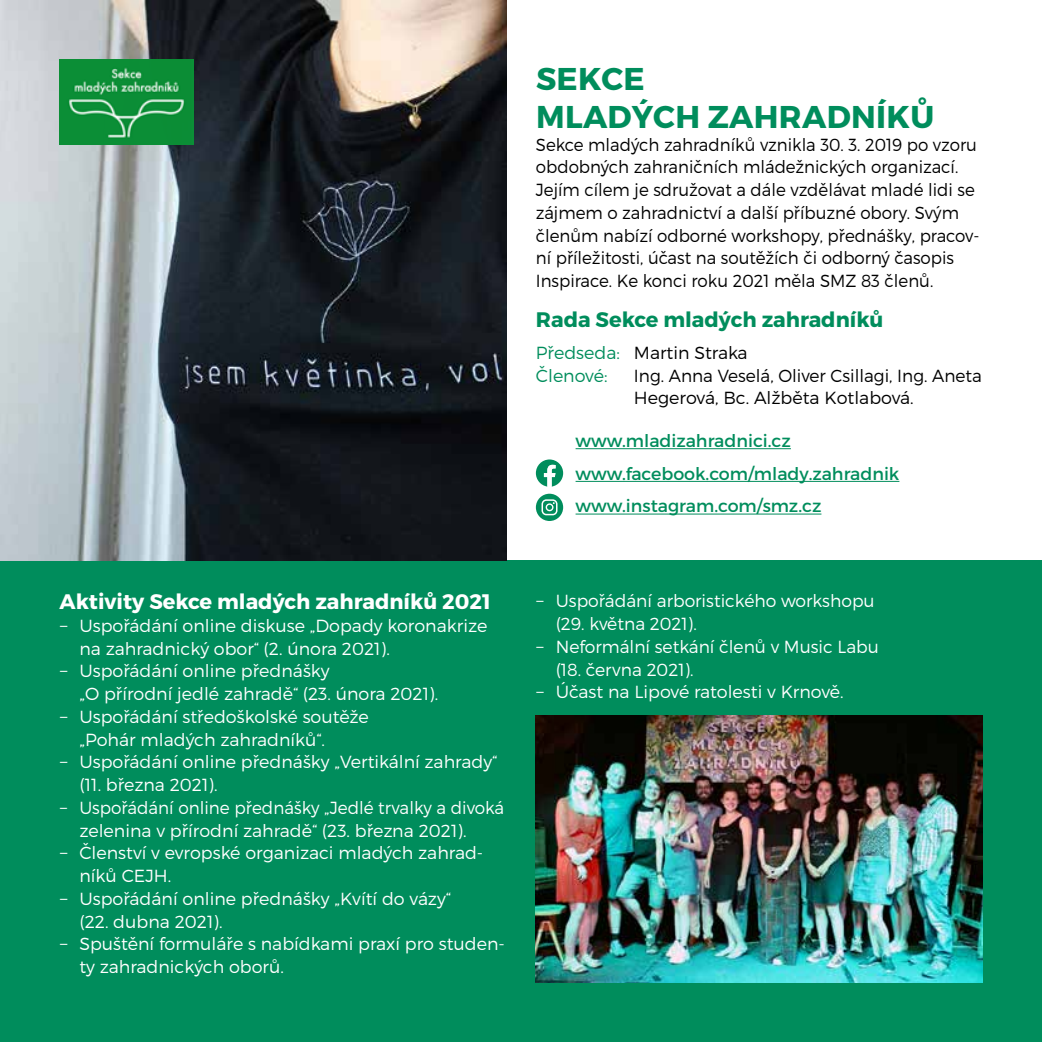
<style>
.page{position:relative;width:1042px;height:1042px;background:#fff}
.page>*{position:absolute;margin:0;border:0;box-sizing:border-box;transform-origin:0 0}
.t1{font:700 31.5px/37.8px "Montserrat";letter-spacing:.01em;color:#008d5c}
.t2{font:700 21px "Montserrat";color:#fff}
.t3{font:700 21px "Montserrat";color:#008d5c}
.t4{font:300 17.5px "Montserrat";color:#fff}
.t5{font:300 17.5px/22.8px "Montserrat";color:#000;scale:.95 1}
.t6{font:17.5px/32.7px "Montserrat";color:#008d5c}
.t7{font:300 17.5px/22.8px "Montserrat";color:#000}
.t8{font:300 17.5px "Montserrat";color:#fff;scale:.96 1}
.t9{font:300 17.5px/22.8px "Montserrat";color:#008d5c}
.s1{color:#000}
</style>
<div class="page">
<div style="left:0;top:561px;width:1042px;height:481px;background:#008d5c"></div>
<hr style="left:575px;top:448px;width:216px;height:1px;background:#008d5c">
<hr style="left:575px;top:481px;width:324px;height:1px;background:#008d5c">
<hr style="left:575px;top:513px;width:246px;height:1px;background:#008d5c">
<img style="left:0;top:0;width:506px;height:561px">
<img style="left:536px;top:715px;width:446px;height:267px">
<img style="left:60px;top:60px;width:133px;height:85px">
<div style="left:536px;top:494px;width:27px;height:27px;background:#008d5c;border-radius:50%"></div>
<svg style="left:541px;top:499px;width:16px;height:16px"></svg>
<svg style="left:536px;top:459px;width:27px;height:28px"></svg>
<p class="t2" style="left:60px;top:589px;width:433px">Aktivity Sekce mladých zahradníků 2021</p>
<p class="t4" style="left:60px;top:615px;width:429px">− Uspořádání online diskuse „Dopady koronakrize</p>
<p class="t4" style="left:79px;top:638px;width:312px">na zahradnický obor“ (2. února 2021).</p>
<p class="t4" style="left:60px;top:660px;width:272px">− Uspořádání online přednášky</p>
<p class="t4" style="left:79px;top:683px;width:360px">„O přírodní jedlé zahradě“ (23. února 2021).</p>
<p class="t4" style="left:60px;top:706px;width:311px">− Uspořádání středoškolské soutěže</p>
<p class="t4" style="left:79px;top:729px;width:247px">„Pohár mladých zahradníků“.</p>
<p class="t4" style="left:60px;top:751px;width:439px">− Uspořádání online přednášky „Vertikální zahrady“</p>
<p class="t4" style="left:79px;top:774px;width:140px">(11. března 2021).</p>
<p class="t8" style="left:60px;top:797px;width:464px">− Uspořádání online přednášky „Jedlé trvalky a divoká</p>
<p class="t4" style="left:79px;top:820px;width:389px">zelenina v přírodní zahradě“ (23. března 2021).</p>
<p class="t4" style="left:60px;top:842px;width:425px">− Členství v evropské organizaci mladých zahrad-</p>
<p class="t4" style="left:79px;top:865px;width:93px">níků CEJH.</p>
<p class="t4" style="left:60px;top:888px;width:393px">− Uspořádání online přednášky „Kvítí do vázy“</p>
<p class="t4" style="left:79px;top:911px;width:145px">(22. dubna 2021).</p>
<p class="t4" style="left:60px;top:933px;width:447px">− Spuštění formuláře s nabídkami praxí pro studen-</p>
<p class="t4" style="left:79px;top:956px;width:206px">ty zahradnických oborů.</p>
<h1 class="t1" style="left:536px;top:60px;width:400px">Sekce<br>mladých zahradníků</h1>
<p class="t5" style="left:536px;top:133px;width:468px">Sekce mladých zahradníků vznikla 30. 3. 2019 po vzoru obdobných zahraničních mládežnických organizací.<br>Jejím cílem je sdružovat a dále vzdělávat mladé lidi se zájmem o zahradnictví a další příbuzné obory. Svým členům nabízí odborné workshopy, přednášky, pracov&shy;ní příležitosti, účast na soutěžích či odborný časopis Inspirace. Ke konci roku 2021 měla SMZ 83 členů.</p>
<p class="t3" style="left:536px;top:307px;width:349px">Rada Sekce mladých zahradníků</p>
<p class="t9" style="left:536px;top:341px;width:213px">Předseda: <span class="s1">Martin Straka<br></span>Členové:</p>
<p class="t7" style="left:634px;top:364px;width:349px">Ing. Anna Veselá, Oliver Csillagi, Ing. Aneta<br>Hegerová, Bc. Alžběta Kotlabová.</p>
<p class="t6" style="left:575px;top:424px;width:325px">www.mladizahradnici.cz www.facebook.com/mlady.zahradnik www.instagram.com/smz.cz</p>
<p class="t4" style="left:536px;top:590px;width:340px">− Uspořádání arboristického workshopu</p>
<p class="t4" style="left:556px;top:613px;width:143px">(29. května 2021).</p>
<p class="t4" style="left:536px;top:636px;width:345px">− Neformální setkání členů v Music Labu</p>
<p class="t4" style="left:556px;top:659px;width:139px">(18. června 2021).</p>
<p class="t4" style="left:536px;top:681px;width:309px">− Účast na Lipové ratolesti v Krnově.</p>
</div>
